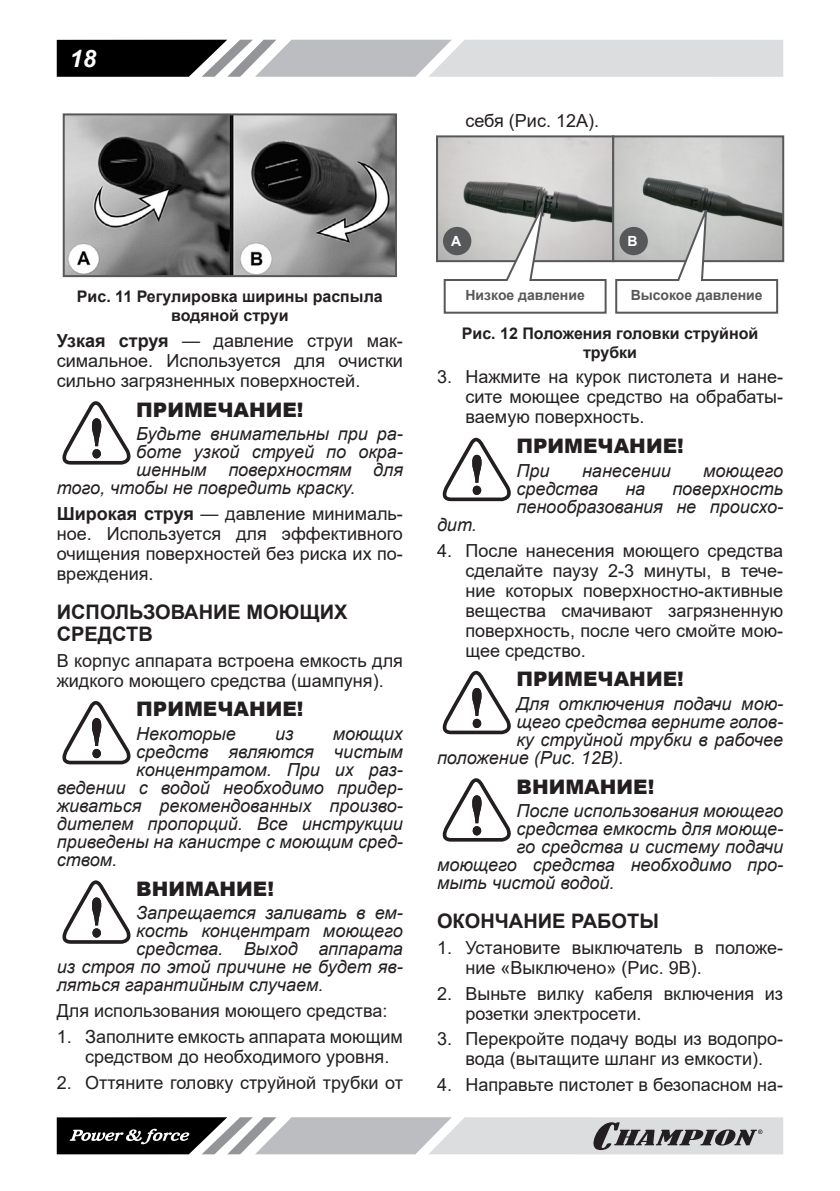
<style>
.page{position:relative;width:840px;height:1191px;background:#fff}
.page>*{position:absolute;margin:0;border:0;box-sizing:border-box;transform-origin:0 0}
.t1{font:italic 700 24px "Arial";color:#fff}
.ВНИМАНИЕ{font:900 20px "Arial";color:#231f20}
.Заголовок2{font:700 20px/22px "Arial";color:#231f20}
.ВНИМАНИЕ_ТЕКСТ{font:italic 18px/18px "Arial";color:#231f20;text-align:right}
.Текст_список{font:18px/20px "Arial";color:#231f20}
.Текст_основной{font:18px/20px "Arial";color:#231f20;text-align:justify}
.РИСУНОК{font:700 16px/19.2px "Arial";color:#231f20;text-align:center}
.t2{font:700 14px "Arial";color:#57585a}
.t3{font:700 14px "Arial";color:#fff}
.s1{font-weight:700}
</style>
<div class="page">
<svg style="left:57px;top:40px;width:725px;height:37px;background:#a7a8a9"></svg>
<svg style="left:57px;top:1117px;width:725px;height:37px;background:#a1a1a3"></svg>
<img style="left:66px;top:116px;width:328px;height:158px">
<div style="left:63px;top:113px;width:334px;height:164px;border:2px solid #57585a"></div>
<svg style="left:62px;top:401px;width:69px;height:63px"></svg>
<svg style="left:62px;top:701px;width:69px;height:63px"></svg>
<svg style="left:62px;top:880px;width:69px;height:63px"></svg>
<img style="left:439px;top:138px;width:172px;height:121px">
<div style="left:436px;top:135px;width:178px;height:127px;border:2px solid #57585a"></div>
<svg style="left:615px;top:138px;width:165px;height:121px;background:#bebfbd"></svg>
<div style="left:612px;top:135px;width:171px;height:127px;border:2px solid #57585a"></div>
<svg style="left:442px;top:191px;width:165px;height:123px"></svg>
<svg style="left:614px;top:198px;width:164px;height:116px"></svg>
<div style="left:442px;top:227px;width:29px;height:28px;background:#57585a;border-radius:50%"></div>
<div style="left:619px;top:227px;width:28px;height:28px;background:#57585a;border-radius:50%"></div>
<svg style="left:442px;top:438px;width:69px;height:63px"></svg>
<svg style="left:442px;top:671px;width:69px;height:63px"></svg>
<svg style="left:442px;top:778px;width:69px;height:63px"></svg>
<h1 class="t1" style="left:70px;top:42px;width:28px">18</h1>
<p class="Текст_список" style="left:465px;top:110px;width:135px">себя (Рис. 12A).</p>
<p class="РИСУНОК" style="left:77px;top:287px;width:307px">Рис. 11 Регулировка ширины распыла водяной струи</p>
<p class="Текст_основной" style="left:57px;top:330px;width:347px"><span class="s1">Узкая струя</span> — давление струи мак&shy;симальное. Используется для очистки сильно загрязненных поверхностей.</p>
<p class="ВНИМАНИЕ" style="left:136px;top:395px;width:169px">ПРИМЕЧАНИЕ!</p>
<p class="ВНИМАНИЕ_ТЕКСТ" style="left:136px;top:425px;width:268px">Будьте внимательны при ра-</p>
<p class="ВНИМАНИЕ_ТЕКСТ" style="left:136px;top:443px;width:268px">боте узкой струей по окра-</p>
<p class="ВНИМАНИЕ_ТЕКСТ" style="left:136px;top:461px;width:268px">шенным поверхностям для</p>
<p class="ВНИМАНИЕ_ТЕКСТ" style="left:57px;top:479px;width:300px">того, чтобы не повредить краску.</p>
<p class="Текст_основной" style="left:57px;top:503px;width:347px"><span class="s1">Широкая струя</span> — давление минималь&shy;ное. Используется для эффективного очищения поверхностей без риска их по&shy;вреждения.</p>
<p class="Заголовок2" style="left:57px;top:601px;width:292px">ИСПОЛЬЗОВАНИЕ МОЮЩИХ<br>СРЕДСТВ</p>
<p class="Текст_основной" style="left:57px;top:650px;width:347px">В корпус аппарата встроена емкость для жидкого моющего средства (шампуня).</p>
<p class="ВНИМАНИЕ" style="left:136px;top:694px;width:169px">ПРИМЕЧАНИЕ!</p>
<p class="ВНИМАНИЕ_ТЕКСТ" style="left:136px;top:725px;width:101px">Некоторые</p>
<p class="ВНИМАНИЕ_ТЕКСТ" style="left:275px;top:725px;width:20px">из</p>
<p class="ВНИМАНИЕ_ТЕКСТ" style="left:332px;top:725px;width:72px">моющих</p>
<p class="ВНИМАНИЕ_ТЕКСТ" style="left:136px;top:743px;width:268px">средств являются чистым</p>
<p class="ВНИМАНИЕ_ТЕКСТ" style="left:136px;top:761px;width:268px">концентратом. При их раз-</p>
<p class="ВНИМАНИЕ_ТЕКСТ" style="left:57px;top:779px;width:347px">ведении с водой необходимо придер-</p>
<p class="ВНИМАНИЕ_ТЕКСТ" style="left:57px;top:797px;width:347px">живаться рекомендованных произво-</p>
<p class="ВНИМАНИЕ_ТЕКСТ" style="left:57px;top:815px;width:347px">дителем пропорций. Все инструкции</p>
<p class="ВНИМАНИЕ_ТЕКСТ" style="left:57px;top:833px;width:347px">приведены на канистре с моющим сред-</p>
<p class="ВНИМАНИЕ_ТЕКСТ" style="left:57px;top:851px;width:62px">ством.</p>
<p class="ВНИМАНИЕ" style="left:136px;top:874px;width:139px">ВНИМАНИЕ!</p>
<p class="ВНИМАНИЕ_ТЕКСТ" style="left:136px;top:904px;width:268px">Запрещается заливать в ем-</p>
<p class="ВНИМАНИЕ_ТЕКСТ" style="left:136px;top:922px;width:268px">кость концентрат моющего</p>
<p class="ВНИМАНИЕ_ТЕКСТ" style="left:136px;top:940px;width:268px">средства. Выход аппарата</p>
<p class="ВНИМАНИЕ_ТЕКСТ" style="left:57px;top:958px;width:347px">из строя по этой причине не будет яв-</p>
<p class="ВНИМАНИЕ_ТЕКСТ" style="left:57px;top:976px;width:268px">ляться гарантийным случаем.</p>
<p class="Текст_основной" style="left:57px;top:1000px;width:332px">Для использования моющего средства:</p>
<p class="Текст_список" style="left:85px;top:1026px;width:319px;text-indent:-28px">1. Заполните емкость аппарата моющим средством до необходимого уровня.</p>
<p class="Текст_список" style="left:57px;top:1072px;width:347px">2. Оттяните головку струйной трубки от</p>
<p class="t3" style="left:451px;top:231px;width:12px">A</p>
<p class="t3" style="left:627px;top:231px;width:12px">B</p>
<p class="t2" style="left:465px;top:285px;width:121px">Низкое давление</p>
<p class="t2" style="left:630px;top:285px;width:133px">Высокое давление</p>
<p class="РИСУНОК" style="left:461px;top:323px;width:298px">Рис. 12 Положения головки струйной трубки</p>
<p class="Текст_список" style="left:465px;top:367px;width:319px;text-align:justify;text-indent:-28px">3. Нажмите на курок пистолета и нане&shy;сите моющее средство на обрабаты&shy;ваемую поверхность.</p>
<p class="ВНИМАНИЕ" style="left:516px;top:431px;width:169px">ПРИМЕЧАНИЕ!</p>
<p class="ВНИМАНИЕ_ТЕКСТ" style="left:516px;top:462px;width:35px">При</p>
<p class="ВНИМАНИЕ_ТЕКСТ" style="left:581px;top:462px;width:90px">нанесении</p>
<p class="ВНИМАНИЕ_ТЕКСТ" style="left:702px;top:462px;width:81px">моющего</p>
<p class="ВНИМАНИЕ_ТЕКСТ" style="left:516px;top:480px;width:83px">средства</p>
<p class="ВНИМАНИЕ_ТЕКСТ" style="left:625px;top:480px;width:21px">на</p>
<p class="ВНИМАНИЕ_ТЕКСТ" style="left:516px;top:480px;width:268px">поверхность<br>пенообразования не происхо-</p>
<p class="ВНИМАНИЕ_ТЕКСТ" style="left:437px;top:516px;width:41px">дит.</p>
<p class="Текст_список" style="left:465px;top:540px;width:319px;text-align:justify;text-indent:-28px">4. После нанесения моющего средства сделайте паузу 2-3 минуты, в тече&shy;ние которых поверхностно-активные вещества смачивают загрязненную поверхность, после чего смойте мою&shy;щее средство.</p>
<p class="ВНИМАНИЕ" style="left:516px;top:664px;width:169px">ПРИМЕЧАНИЕ!</p>
<p class="ВНИМАНИЕ_ТЕКСТ" style="left:516px;top:695px;width:268px">Для отключения подачи мою-</p>
<p class="ВНИМАНИЕ_ТЕКСТ" style="left:516px;top:713px;width:268px">щего средства верните голов-</p>
<p class="ВНИМАНИЕ_ТЕКСТ" style="left:516px;top:731px;width:268px">ку струйной трубки в рабочее</p>
<p class="ВНИМАНИЕ_ТЕКСТ" style="left:437px;top:749px;width:188px">положение (Рис. 12B).</p>
<p class="ВНИМАНИЕ" style="left:516px;top:772px;width:139px">ВНИМАНИЕ!</p>
<p class="ВНИМАНИЕ_ТЕКСТ" style="left:516px;top:802px;width:268px">После использования моющего</p>
<p class="ВНИМАНИЕ_ТЕКСТ" style="left:516px;top:820px;width:268px">средства емкость для моюще-</p>
<p class="ВНИМАНИЕ_ТЕКСТ" style="left:516px;top:838px;width:268px">го средства и систему подачи</p>
<p class="ВНИМАНИЕ_ТЕКСТ" style="left:437px;top:856px;width:347px">моющего средства необходимо про-</p>
<p class="ВНИМАНИЕ_ТЕКСТ" style="left:437px;top:874px;width:179px">мыть чистой водой.</p>
<p class="Заголовок2" style="left:437px;top:910px;width:223px">ОКОНЧАНИЕ РАБОТЫ</p>
<p class="Текст_список" style="left:465px;top:937px;width:319px;text-indent:-28px">1. Установите выключатель в положе&shy;ние «Выключено» (Рис. 9B).</p>
<p class="Текст_список" style="left:465px;top:983px;width:319px;text-indent:-28px">2. Выньте вилку кабеля включения из розетки электросети.</p>
<p class="Текст_список" style="left:437px;top:1029px;width:347px;text-align:center">3. Перекройте подачу воды из водопро&shy;вода (вытащите шланг из емкости).</p>
<p class="Текст_список" style="left:437px;top:1074px;width:347px">4. Направьте пистолет в безопасном на-</p>
</div>
